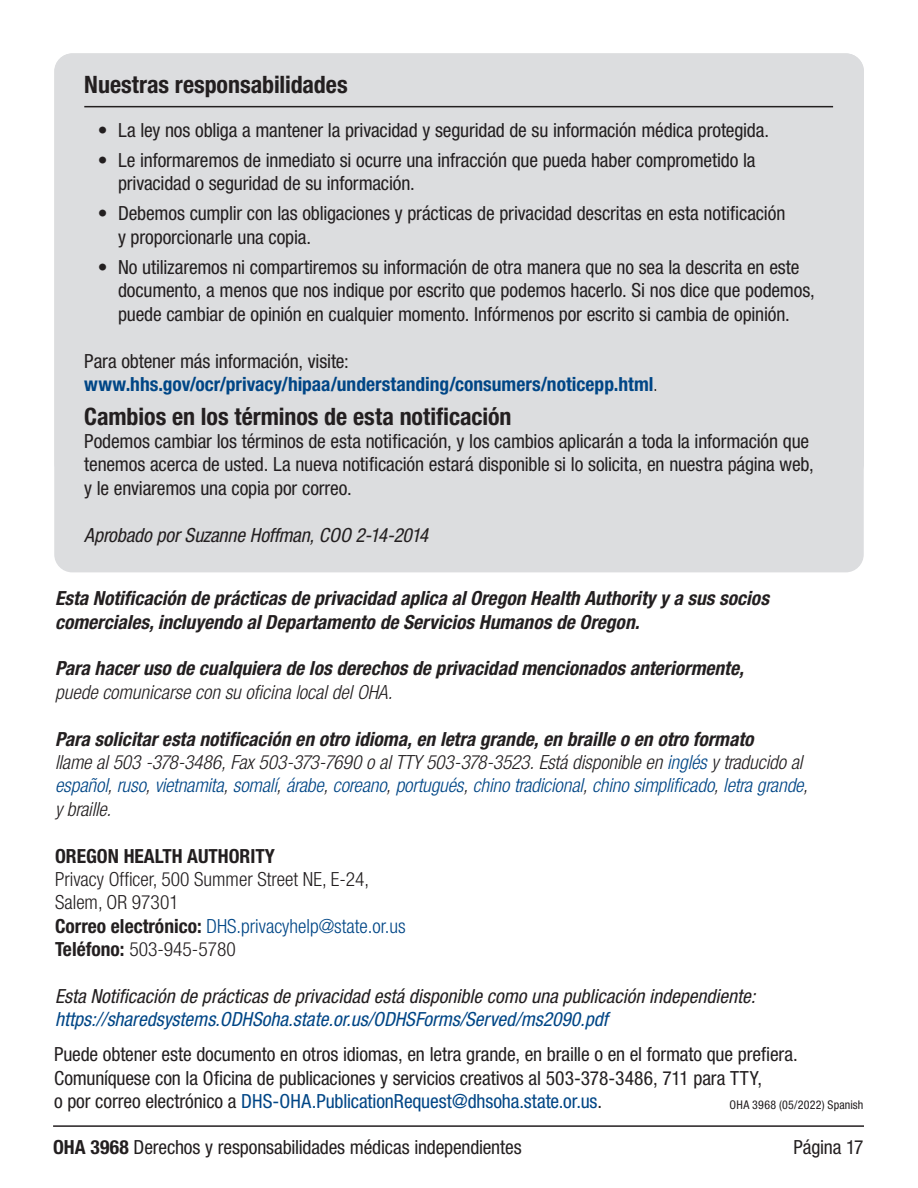
<style>
.page{position:relative;width:918px;height:1188px;background:#fff}
.page>*{position:absolute;margin:0;border:0;box-sizing:border-box;transform-origin:0 0}
.t1{font:700 condensed 24px "Helvetica Neue LT Std";color:#231f20}
.bullet{font:condensed 19.5px/23.4px "Helvetica Neue LT Std";letter-spacing:-.01em;color:#231f20}
.body{font:condensed 19.5px/23.4px "Helvetica Neue LT Std";letter-spacing:-.005em;color:#231f20}
.t2{font:italic 300 condensed 19.5px/23.4px "Helvetica Neue LT Std";letter-spacing:-.005em;color:#231f20}
.t3{font:italic 700 condensed 19.5px/23.4px "Helvetica Neue LT Std";color:#231f20}
.body-2{font:italic condensed 19.5px/23.4px "Helvetica Neue LT Std";color:#231f20}
.body-3{font:700 condensed 19.5px/23.4px "Helvetica Neue LT Std";color:#004686}
.t4{font:300 condensed 19.5px/23.4px "Helvetica Neue LT Std";color:#231f20}
.t5{font:300 condensed 19.5px "Helvetica Neue LT Std";color:#004686}
.t6{font:condensed 12px "Helvetica Neue LT Std";letter-spacing:.02em;color:#231f20}
.s1{font-weight:400;color:#231f20}
.s2{font-weight:300;color:#231f20}
.s3{font-weight:300}
.s4{font-weight:700}
.s5{color:#004686}
.s6{font-weight:700;color:#231f20}
</style>
<div class="page">
<hr style="left:53px;top:1125px;width:811px;height:2px;background:#231f20">
<div style="left:54px;top:53px;width:810px;height:519px;background:#dcdddf;border-radius:18px"></div>
<hr style="left:84px;top:106px;width:749px;height:1px;background:#231f20">
<h1 class="t1" style="left:84px;top:70px;width:265px">Nuestras responsabilidades</h1>
<p class="bullet" style="left:98px;top:118px;width:673px">• La ley nos obliga a mantener la privacidad y seguridad de su información médica protegida.</p>
<p class="bullet" style="left:118px;top:148px;width:639px;text-indent:-20px">• Le informaremos de inmediato si ocurre una infracción que pueda haber comprometido la privacidad o seguridad de su información.</p>
<p class="bullet" style="left:118px;top:202px;width:669px;text-indent:-20px">• Debemos cumplir con las obligaciones y prácticas de privacidad descritas en esta notificación y proporcionarle una copia.</p>
<p class="bullet" style="left:118px;top:255px;width:698px;text-indent:-20px">• No utilizaremos ni compartiremos su información de otra manera que no sea la descrita en este documento, a menos que nos indique por escrito que podemos hacerlo. Si nos dice que podemos, puede cambiar de opinión en cualquier momento. Infórmenos por escrito si cambia de opinión.</p>
<p class="body-3" style="left:84px;top:349px;width:575px"><span class="s1">Para obtener más información, visite: </span>www.hhs.gov/ocr/privacy/hipaa/understanding/consumers/noticepp.html<span class="s2">.</span></p>
<h1 class="t1" style="left:84px;top:402px;width:429px">Cambios en los términos de esta notificación</h1>
<p class="body" style="left:84px;top:429px;width:731px">Podemos cambiar los términos de esta notificación, y los cambios aplicarán a toda la información que tenemos acerca de usted. La nueva notificación estará disponible si lo solicita, en nuestra página web, y le enviaremos una copia por correo.</p>
<p class="body-2" style="left:84px;top:524px;width:346px">Aprobado por Suzanne Hoffman, COO 2-14-2014</p>
<p class="t3" style="left:55px;top:587px;width:715px">Esta Notificación de prácticas de privacidad aplica al Oregon Health Authority y a sus socios comerciales, incluyendo al Departamento de Servicios Humanos de Oregon.</p>
<p class="t3" style="left:55px;top:657px;width:690px">Para hacer uso de cualquiera de los derechos de privacidad mencionados anteriormente, <span class="s3">puede comunicarse con su oficina local del OHA.</span></p>
<p class="t2" style="left:55px;top:727px;width:754px"><span class="s4">Para solicitar esta notificación en otro idioma, en letra grande, en braille o en otro formato<br></span>llame al 503 -378-3486, Fax 503-373-7690 o al TTY 503-378-3523. Está disponible en <span class="s5">inglés</span> y traducido al <span class="s5">español</span>, <span class="s5">ruso</span>, <span class="s5">vietnamita</span>, <span class="s5">somalí</span>, <span class="s5">árabe</span>, <span class="s5">coreano</span>, <span class="s5">portugués</span>, <span class="s5">chino tradicional</span>, <span class="s5">chino simplificado</span>, <span class="s5">letra grande</span>, y braille.</p>
<p class="t4" style="left:55px;top:844px;width:316px"><span class="s4">OREGON HEALTH AUTHORITY<br></span>Privacy Officer, 500 Summer Street NE, E-24,<br>Salem, OR 97301</p>
<p class="t5" style="left:55px;top:915px;width:352px"><span class="s6">Correo electrónico:</span> DHS.privacyhelp@state.or.us</p>
<p class="t4" style="left:55px;top:937px;width:182px"><span class="s4">Teléfono:</span> 503-945-5780</p>
<p class="body-2" style="left:55px;top:985px;width:702px">Esta Notificación de prácticas de privacidad está disponible como una publicación independiente: <span class="s5">https://sharedsystems.ODHSoha.state.or.us/ODHSForms/Served/ms2090.pdf</span></p>
<p class="body" style="left:54px;top:1042px;width:745px">Puede obtener este documento en otros idiomas, en letra grande, en braille o en el formato que prefiera.<br>Comuníquese con la Oficina de publicaciones y servicios creativos al 503-378-3486, 711 para TTY,<br>o por correo electrónico a <span class="s5">DHS-OHA.PublicationRequest@dhsoha.state.or.us</span>.</p>
<p class="t6" style="left:730px;top:1098px;width:136px">OHA 3968 (05/2022) Spanish</p>
<p class="body" style="left:53px;top:1135px;width:470px"><span class="s4">OHA 3968</span> Derechos y responsabilidades médicas independientes</p>
<p class="body" style="left:794px;top:1135px;width:71px">Página 17</p>
</div>
